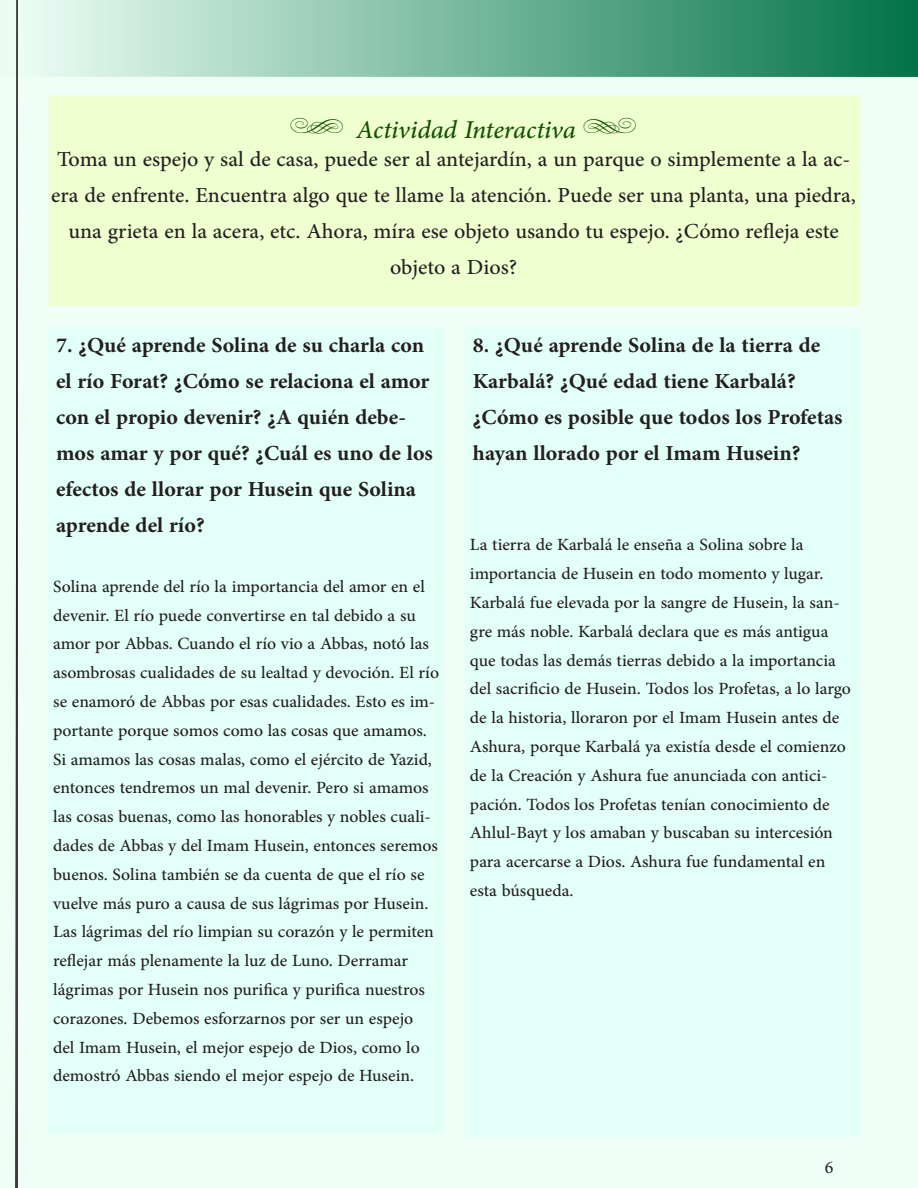
<style>
.page{position:relative;width:918px;height:1188px;background:#fff}
.page>*{position:absolute;margin:0;border:0;box-sizing:border-box;transform-origin:0 0}
.t1{font:italic 36px "Adobe Arabic";letter-spacing:-.005em;color:#155000}
.t2{font:700 30px/36px "Adobe Arabic";color:#231f20}
.t3{font:30px/36px "Adobe Arabic";color:#231f20;text-align:center}
.t4{font:24px/28.8px "Adobe Arabic";color:#231f20}
.t5{font:18px "Minion Pro";color:#231f20}
.s1{font-family:"Nymphette";font-style:normal}
</style>
<div class="page">
<div style="left:0;top:77px;width:16px;height:1111px;background:#effff8"></div>
<div style="left:16px;top:77px;width:902px;height:1111px;background:#effff8"></div>
<div style="left:0;top:0;width:16px;height:77px;background:#ebfcf5"></div>
<div style="left:49px;top:328px;width:395px;height:214px;background:#e2fff8"></div>
<div style="left:49px;top:542px;width:395px;height:592px;background:#e2fff8"></div>
<div style="left:465px;top:328px;width:395px;height:144px;background:#e2fff8"></div>
<div style="left:465px;top:472px;width:395px;height:664px;background:#e2fff8"></div>
<div style="left:49px;top:95px;width:811px;height:211px;background:#efffcf"></div>
<svg style="left:16px;top:0;width:902px;height:77px;background:#76b79e"></svg>
<p class="t1" style="left:356px;top:104px;width:282px">Actividad Interactiva <span class="s1">f</span></p>
<p class="t3" style="left:51px;top:138px;width:806px">Toma un espejo y sal de casa, puede ser al antejardín, a un parque o simplemente a la ac&shy;era de enfrente. Encuentra algo que te llame la atención. Puede ser una planta, una piedra, una grieta en la acera, etc. Ahora, míra ese objeto usando tu espejo. ¿Cómo refleja este objeto a Dios?</p>
<p class="t2" style="left:56px;top:324px;width:378px">7. ¿Qué aprende Solina de su charla con el río Forat? ¿Cómo se relaciona el amor con el propio devenir? ¿A quién debe&shy;mos amar y por qué? ¿Cuál es uno de los efectos de llorar por Husein que Solina aprende del río?</p>
<p class="t4" style="left:53px;top:569px;width:387px">Solina aprende del río la importancia del amor en el devenir. El río puede convertirse en tal debido a su amor por Abbas. Cuando el río vio a Abbas, notó las asombrosas cualidades de su lealtad y devoción. El río se enamoró de Abbas por esas cualidades. Esto es im&shy;portante porque somos como las cosas que amamos.<br>Si amamos las cosas malas, como el ejército de Yazid, entonces tendremos un mal devenir. Pero si amamos las cosas buenas, como las honorables y nobles cuali&shy;dades de Abbas y del Imam Husein, entonces seremos buenos. Solina también se da cuenta de que el río se vuelve más puro a causa de sus lágrimas por Husein.<br>Las lágrimas del río limpian su corazón y le permiten reflejar más plenamente la luz de Luno. Derramar lágrimas por Husein nos purifica y purifica nuestros corazones. Debemos esforzarnos por ser un espejo del Imam Husein, el mejor espejo de Dios, como lo demostró Abbas siendo el mejor espejo de Husein.</p>
<p class="t2" style="left:473px;top:324px;width:371px">8. ¿Qué aprende Solina de la tierra de Karbalá? ¿Qué edad tiene Karbalá? ¿Cómo es posible que todos los Profetas hayan llorado por el Imam Husein?</p>
<p class="t4" style="left:470px;top:528px;width:383px">La tierra de Karbalá le enseña a Solina sobre la importancia de Husein en todo momento y lugar.<br>Karbalá fue elevada por la sangre de Husein, la san&shy;gre más noble. Karbalá declara que es más antigua que todas las demás tierras debido a la importancia del sacrificio de Husein. Todos los Profetas, a lo largo de la historia, lloraron por el Imam Husein antes de Ashura, porque Karbalá ya existía desde el comienzo de la Creación y Ashura fue anunciada con antici&shy;pación. Todos los Profetas tenían conocimiento de Ahlul-Bayt y los amaban y buscaban su intercesión para acercarse a Dios. Ashura fue fundamental en esta búsqueda.</p>
<p class="t5" style="left:825px;top:1155px;width:10px">6</p>
</div>
